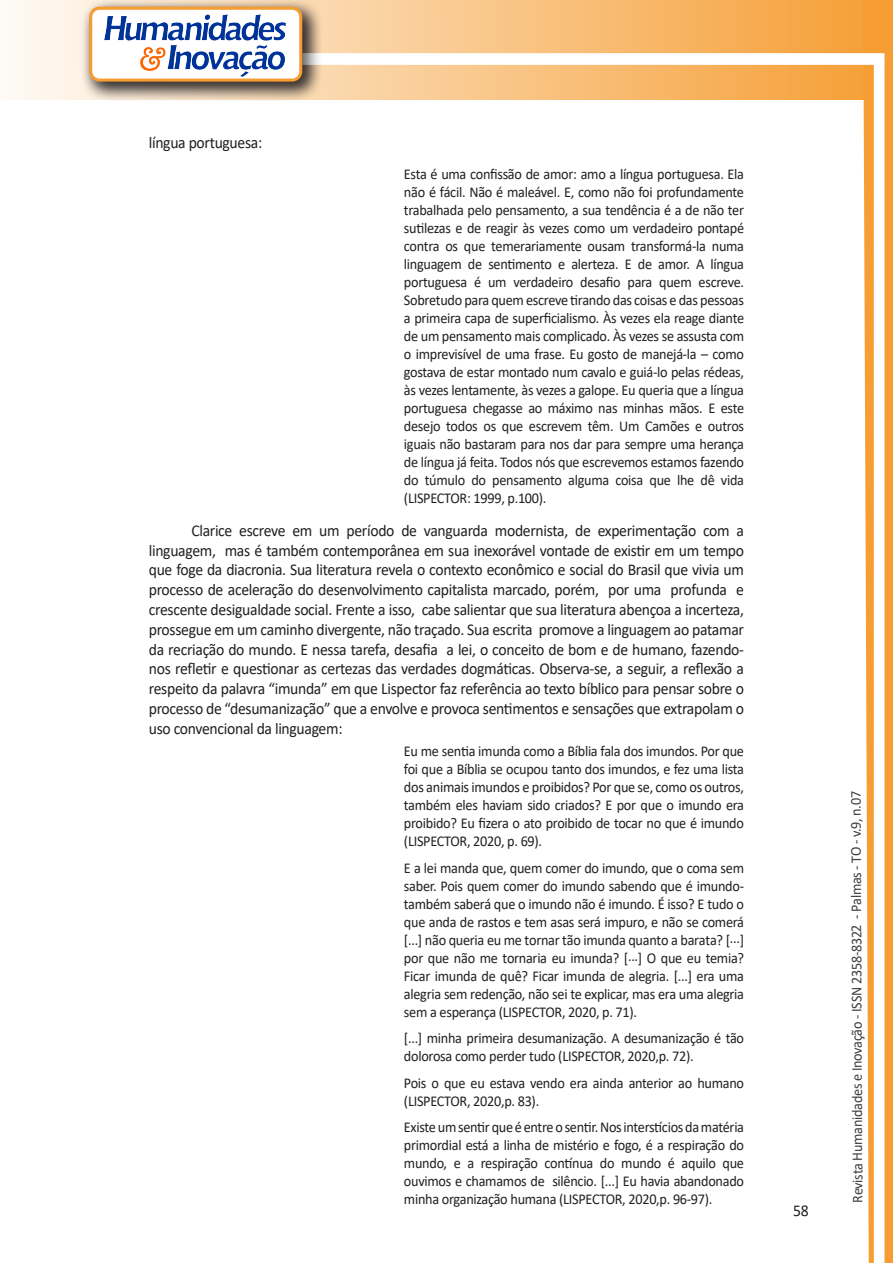
<style>
.page{position:relative;width:893px;height:1263px;background:#fff}
.page>*{position:absolute;margin:0;border:0;box-sizing:border-box;transform-origin:0 0}
.texto{font:16.5px/19.8px "Calibri";letter-spacing:-.02em;color:#231f20;text-align:justify;scale:.95 1}
.citacao{font:15px/18px "Calibri";letter-spacing:-.02em;color:#231f20;text-align:justify;scale:.95 1}
.t1{font:15px "Calibri";letter-spacing:-.025em;color:#3e3e3f;scale:.95 1}
</style>
<div class="page">
<svg style="left:5px;top:0;width:858px;height:100px;background:#f9c484"></svg>
<div style="left:302px;top:53px;width:582px;height:12px;background:#fff;border:2px solid #fff"></div>
<svg style="left:863px;top:0;width:30px;height:1263px"></svg>
<div style="left:81px;top:0;width:241px;height:102px;background:#231f20;opacity:.75"></div>
<div style="left:91px;top:8px;width:210px;height:72px;background:#fff;border-radius:9px"></div>
<img style="left:104px;top:14px;width:181px;height:62px">
<div style="left:89px;top:7px;width:213px;height:75px;border:3px solid #f69e34;border-radius:9px"></div>
<p class="texto" style="left:149px;top:133px;width:121px">língua portuguesa:</p>
<p class="citacao" style="left:404px;top:165px;width:360px">Esta é uma confissão de amor: amo a língua portuguesa. Ela não é fácil. Não é maleável. E, como não foi profundamente trabalhada pelo pensamento, a sua tendência é a de não ter sutilezas e de reagir às vezes como um verdadeiro pontapé contra os que temerariamente ousam transformá-la numa linguagem de sentimento e alerteza. E de amor. A língua portuguesa é um verdadeiro desafio para quem escreve.<br>Sobretudo para quem escreve tirando das coisas e das pessoas a primeira capa de superficialismo. Às vezes ela reage diante de um pensamento mais complicado. Às vezes se assusta com o imprevisível de uma frase. Eu gosto de manejá-la – como gostava de estar montado num cavalo e guiá-lo pelas rédeas, às vezes lentamente, às vezes a galope. Eu queria que a língua portuguesa chegasse ao máximo nas minhas mãos. E este desejo todos os que escrevem têm. Um Camões e outros iguais não bastaram para nos dar para sempre uma herança de língua já feita. Todos nós que escrevemos estamos fazendo do túmulo do pensamento alguma coisa que lhe dê vida (LISPECTOR: 1999, p.100).</p>
<p class="texto" style="left:149px;top:520px;width:628px;text-indent:43px">Clarice escreve em um período de vanguarda modernista, de experimentação com a linguagem, mas é também contemporânea em sua inexorável vontade de existir em um tempo que foge da diacronia. Sua literatura revela o contexto econômico e social do Brasil que vivia um processo de aceleração do desenvolvimento capitalista marcado, porém, por uma profunda e crescente desigualdade social. Frente a isso, cabe salientar que sua literatura abençoa a incerteza, prossegue em um caminho divergente, não traçado. Sua escrita promove a linguagem ao patamar da recriação do mundo. E nessa tarefa, desafia a lei, o conceito de bom e de humano, fazendo&shy;nos refletir e questionar as certezas das verdades dogmáticas. Observa-se, a seguir, a reflexão a respeito da palavra “imunda” em que Lispector faz referência ao texto bíblico para pensar sobre o processo de “desumanização” que a envolve e provoca sentimentos e sensações que extrapolam o uso convencional da linguagem:</p>
<p class="citacao" style="left:404px;top:742px;width:359px">Eu me sentia imunda como a Bíblia fala dos imundos. Por que foi que a Bíblia se ocupou tanto dos imundos, e fez uma lista dos animais imundos e proibidos? Por que se, como os outros, também eles haviam sido criados? E por que o imundo era proibido? Eu fizera o ato proibido de tocar no que é imundo (LISPECTOR, 2020, p. 69).</p>
<p class="citacao" style="left:404px;top:858px;width:360px">E a lei manda que, quem comer do imundo, que o coma sem saber. Pois quem comer do imundo sabendo que é imundo&shy;também saberá que o imundo não é imundo. É isso? E tudo o que anda de rastos e tem asas será impuro, e não se comerá [...] não queria eu me tornar tão imunda quanto a barata? [...] por que não me tornaria eu imunda? [...] O que eu temia?<br>Ficar imunda de quê? Ficar imunda de alegria. [...] era uma alegria sem redenção, não sei te explicar, mas era uma alegria sem a esperança (LISPECTOR, 2020, p. 71).</p>
<p class="citacao" style="left:404px;top:1029px;width:359px">[...] minha primeira desumanização. A desumanização é tão dolorosa como perder tudo (LISPECTOR, 2020,p. 72).</p>
<p class="citacao" style="left:404px;top:1073px;width:359px">Pois o que eu estava vendo era ainda anterior ao humano (LISPECTOR, 2020,p. 83).</p>
<p class="citacao" style="left:404px;top:1118px;width:360px">Existe um sentir que é entre o sentir. Nos interstícios da matéria primordial está a linha de mistério e fogo, é a respiração do mundo, e a respiração contínua do mundo é aquilo que ouvimos e chamamos de silêncio. [...] Eu havia abandonado minha organização humana (LISPECTOR, 2020,p. 96-97).</p>
<p class="texto" style="left:793px;top:1200px;width:18px">58</p>
<p class="t1" style="left:846px;top:1203px;width:435px;rotate:-90deg">Revista Humanidades e Inovação - ISSN 2358-8322 - Palmas - TO - v.9, n.07</p>
</div>
